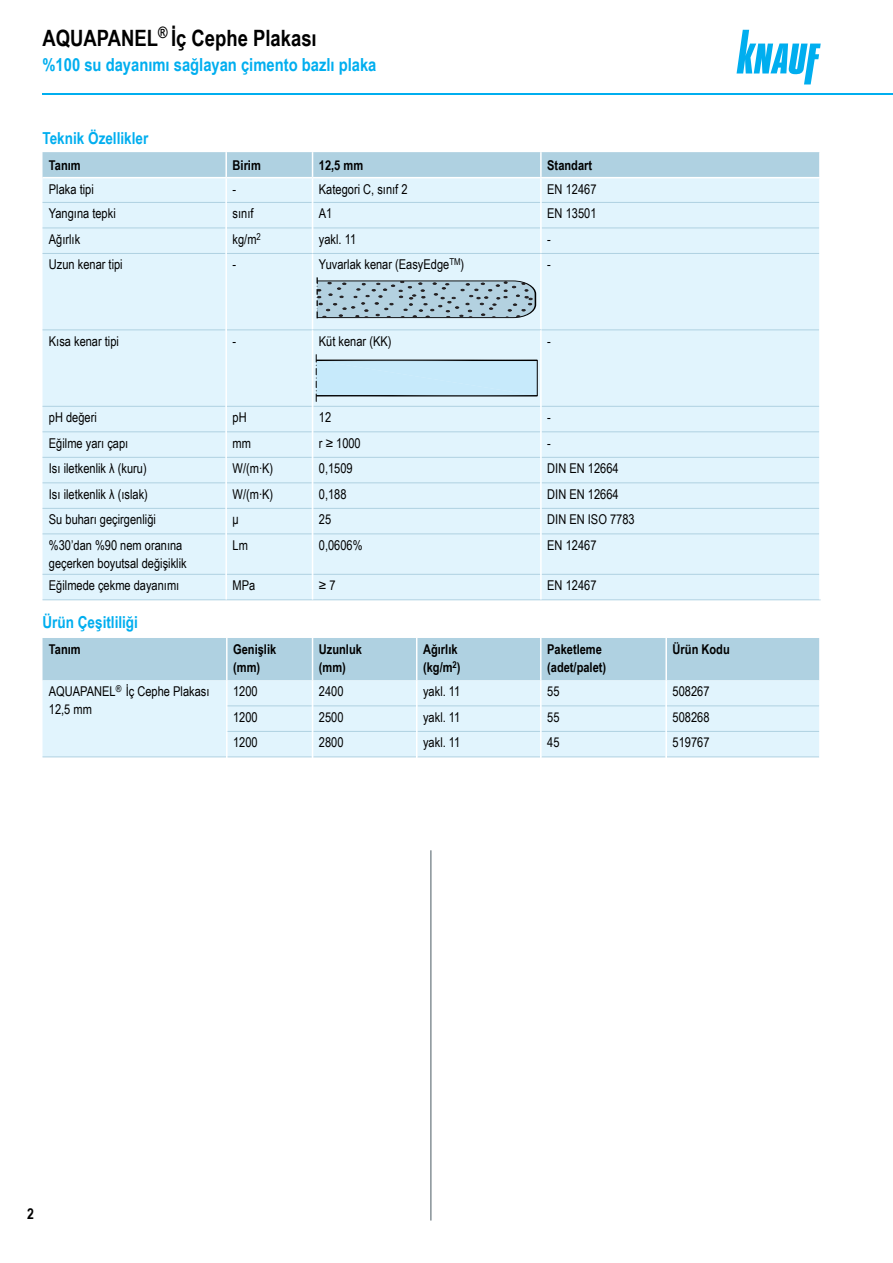
<style>
.page{position:relative;width:893px;height:1263px;background:#fff}
.page>*{position:absolute;margin:0;border:0;box-sizing:border-box;transform-origin:0 0}
.t1{font:700 22.5px "Arial Narrow";color:#000}
.t2{font:700 18px "Arial Narrow";color:#00aeef}
.t3{font:700 16.5px "Arial Narrow";color:#00aeef}
.t4{font:700 15px "Arial Narrow";color:#000}
.t5{font:13.5px/18px "Arial Narrow";color:#000}
.t6{font:700 13.5px/18px "Arial Narrow";color:#000}
</style>
<div class="page">
<svg style="left:737px;top:30px;width:84px;height:54px"></svg>
<div style="left:43px;top:254px;width:776px;height:345px;background:#e1f4fd"></div>
<hr style="left:227px;top:253px;width:86px;height:1px;background:#afd1e1">
<hr style="left:541px;top:253px;width:278px;height:1px;background:#afd1e1">
<hr style="left:43px;top:253px;width:182px;height:1px;background:#afd1e1">
<hr style="left:43px;top:329px;width:182px;height:1px;background:#afd1e1">
<hr style="left:227px;top:329px;width:86px;height:1px;background:#afd1e1">
<hr style="left:541px;top:329px;width:278px;height:1px;background:#afd1e1">
<hr style="left:43px;top:406px;width:182px;height:1px;background:#afd1e1">
<hr style="left:227px;top:406px;width:85px;height:1px;background:#afd1e1">
<hr style="left:313px;top:406px;width:227px;height:1px;background:#afd1e1">
<hr style="left:542px;top:406px;width:277px;height:1px;background:#afd1e1">
<hr style="left:43px;top:431px;width:182px;height:1px;background:#afd1e1">
<hr style="left:227px;top:431px;width:85px;height:1px;background:#afd1e1">
<hr style="left:313px;top:431px;width:227px;height:1px;background:#afd1e1">
<hr style="left:542px;top:431px;width:277px;height:1px;background:#afd1e1">
<hr style="left:43px;top:457px;width:182px;height:1px;background:#afd1e1">
<hr style="left:227px;top:457px;width:85px;height:1px;background:#afd1e1">
<hr style="left:313px;top:457px;width:227px;height:1px;background:#afd1e1">
<hr style="left:542px;top:457px;width:277px;height:1px;background:#afd1e1">
<hr style="left:43px;top:482px;width:182px;height:1px;background:#afd1e1">
<hr style="left:227px;top:482px;width:85px;height:1px;background:#afd1e1">
<hr style="left:313px;top:482px;width:227px;height:1px;background:#afd1e1">
<hr style="left:542px;top:482px;width:277px;height:1px;background:#afd1e1">
<hr style="left:43px;top:508px;width:182px;height:1px;background:#afd1e1">
<hr style="left:227px;top:508px;width:85px;height:1px;background:#afd1e1">
<hr style="left:313px;top:508px;width:227px;height:1px;background:#afd1e1">
<hr style="left:542px;top:508px;width:277px;height:1px;background:#afd1e1">
<hr style="left:43px;top:533px;width:182px;height:1px;background:#afd1e1">
<hr style="left:227px;top:533px;width:85px;height:1px;background:#afd1e1">
<hr style="left:313px;top:533px;width:227px;height:1px;background:#afd1e1">
<hr style="left:542px;top:533px;width:277px;height:1px;background:#afd1e1">
<hr style="left:43px;top:574px;width:182px;height:1px;background:#afd1e1">
<hr style="left:227px;top:574px;width:85px;height:1px;background:#afd1e1">
<hr style="left:313px;top:574px;width:227px;height:1px;background:#afd1e1">
<hr style="left:542px;top:574px;width:277px;height:1px;background:#afd1e1">
<hr style="left:43px;top:599px;width:183px;height:1px;background:#afd1e1">
<hr style="left:226px;top:599px;width:87px;height:1px;background:#afd1e1">
<hr style="left:313px;top:599px;width:228px;height:1px;background:#afd1e1">
<hr style="left:541px;top:599px;width:280px;height:1px;background:#afd1e1">
<hr style="left:225px;top:253px;width:2px;height:77px;background:#fff">
<hr style="left:225px;top:330px;width:2px;height:76px;background:#fff">
<hr style="left:225px;top:406px;width:2px;height:26px;background:#fff">
<hr style="left:225px;top:432px;width:2px;height:25px;background:#fff">
<hr style="left:225px;top:457px;width:2px;height:26px;background:#fff">
<hr style="left:225px;top:483px;width:2px;height:25px;background:#fff">
<hr style="left:225px;top:508px;width:2px;height:26px;background:#fff">
<hr style="left:225px;top:534px;width:2px;height:40px;background:#fff">
<hr style="left:225px;top:574px;width:2px;height:25px;background:#fff">
<svg style="left:43px;top:152px;width:777px;height:101px;background:#d4eaf5"></svg>
<hr style="left:540px;top:228px;width:2px;height:25px;background:#fff">
<hr style="left:819px;top:228px;width:2px;height:25px;background:#fff">
<hr style="left:540px;top:406px;width:2px;height:26px;background:#fff">
<hr style="left:540px;top:432px;width:2px;height:25px;background:#fff">
<hr style="left:540px;top:457px;width:2px;height:26px;background:#fff">
<hr style="left:540px;top:483px;width:2px;height:25px;background:#fff">
<hr style="left:540px;top:508px;width:2px;height:26px;background:#fff">
<hr style="left:312px;top:534px;width:1px;height:40px;background:#fff">
<hr style="left:540px;top:534px;width:2px;height:40px;background:#fff">
<svg style="left:312px;top:574px;width:1px;height:25px"></svg>
<hr style="left:540px;top:574px;width:2px;height:25px;background:#fff">
<hr style="left:313px;top:253px;width:228px;height:1px;background:#afd1e1">
<hr style="left:312px;top:254px;width:1px;height:75px;background:#fff">
<hr style="left:540px;top:254px;width:2px;height:75px;background:#fff">
<hr style="left:313px;top:329px;width:228px;height:1px;background:#afd1e1">
<hr style="left:312px;top:330px;width:1px;height:76px;background:#fff">
<hr style="left:540px;top:330px;width:2px;height:76px;background:#fff">
<svg style="left:43px;top:638px;width:777px;height:119px;background:#cee7f2"></svg>
<hr style="left:540px;top:731px;width:2px;height:26px;background:#fff">
<hr style="left:665px;top:731px;width:2px;height:26px;background:#fff">
<hr style="left:819px;top:731px;width:2px;height:26px;background:#fff">
<svg style="left:312px;top:355px;width:225px;height:179px;background:#d8edf8"></svg>
<hr style="left:537px;top:360px;width:1px;height:36px;background:#000">
<svg style="left:317px;top:277px;width:220px;height:42px;background:#a3bcc8"></svg>
<hr style="left:43px;top:94px;width:850px;height:1px;background:#00aeef">
<hr style="left:430px;top:850px;width:2px;height:370px;background:#869197">
<h1 class="t1" style="left:43px;top:21px;width:276px">AQUAPANEL<sup>®</sup> İç Cephe Plakası</h1>
<h2 class="t2" style="left:43px;top:51px;width:335px">%100 su dayanımı sağlayan çimento bazlı plaka</h2>
<p class="t3" style="left:43px;top:125px;width:107px">Teknik Özellikler</p>
<p class="t6" style="left:49px;top:155px;width:33px">Tanım</p>
<p class="t6" style="left:233px;top:155px;width:30px">Birim</p>
<p class="t6" style="left:319px;top:155px;width:46px">12,5 mm</p>
<p class="t6" style="left:547px;top:155px;width:46px">Standart</p>
<p class="t5" style="left:49px;top:180px;width:46px">Plaka tipi</p>
<p class="t5" style="left:233px;top:180px;width:5px">-</p>
<p class="t5" style="left:319px;top:180px;width:90px">Kategori C, sınıf 2</p>
<p class="t5" style="left:547px;top:180px;width:51px">EN 12467</p>
<p class="t5" style="left:49px;top:204px;width:68px">Yangına tepki</p>
<p class="t5" style="left:233px;top:204px;width:22px">sınıf</p>
<p class="t5" style="left:319px;top:204px;width:15px">A1</p>
<p class="t5" style="left:547px;top:204px;width:51px">EN 13501</p>
<p class="t5" style="left:49px;top:230px;width:33px">Ağırlık</p>
<p class="t5" style="left:233px;top:230px;width:30px">kg/m<sup>2</sup></p>
<p class="t5" style="left:319px;top:230px;width:39px">yakl. 11</p>
<p class="t5" style="left:547px;top:230px;width:5px">-</p>
<p class="t5" style="left:49px;top:255px;width:75px">Uzun kenar tipi</p>
<p class="t5" style="left:233px;top:255px;width:5px">-</p>
<p class="t5" style="left:319px;top:255px;width:147px">Yuvarlak kenar (EasyEdge<sup>TM</sup>)</p>
<p class="t5" style="left:547px;top:255px;width:5px">-</p>
<p class="t5" style="left:49px;top:332px;width:72px">Kısa kenar tipi</p>
<p class="t5" style="left:233px;top:332px;width:5px">-</p>
<p class="t5" style="left:319px;top:332px;width:74px">Küt kenar (KK)</p>
<p class="t5" style="left:547px;top:332px;width:5px">-</p>
<p class="t5" style="left:49px;top:408px;width:49px">pH değeri</p>
<p class="t5" style="left:233px;top:408px;width:16px">pH</p>
<p class="t5" style="left:319px;top:408px;width:14px">12</p>
<p class="t5" style="left:547px;top:408px;width:5px">-</p>
<p class="t5" style="left:49px;top:434px;width:81px">Eğilme yarı çapı</p>
<p class="t5" style="left:233px;top:434px;width:20px">mm</p>
<p class="t5" style="left:319px;top:434px;width:43px">r ≥ 1000</p>
<p class="t5" style="left:547px;top:434px;width:5px">-</p>
<p class="t5" style="left:49px;top:459px;width:99px">Isı iletkenlik λ (kuru)</p>
<p class="t5" style="left:233px;top:459px;width:42px">W/(m∙K)</p>
<p class="t5" style="left:319px;top:459px;width:35px">0,1509</p>
<p class="t5" style="left:547px;top:459px;width:73px">DIN EN 12664</p>
<p class="t5" style="left:49px;top:485px;width:101px">Isı iletkenlik λ (ıslak)</p>
<p class="t5" style="left:233px;top:485px;width:42px">W/(m∙K)</p>
<p class="t5" style="left:319px;top:485px;width:29px">0,188</p>
<p class="t5" style="left:547px;top:485px;width:73px">DIN EN 12664</p>
<p class="t5" style="left:49px;top:510px;width:109px">Su buharı geçirgenliği</p>
<p class="t5" style="left:233px;top:510px;width:8px">μ</p>
<p class="t5" style="left:319px;top:510px;width:14px">25</p>
<p class="t5" style="left:547px;top:510px;width:89px">DIN EN ISO 7783</p>
<p class="t5" style="left:49px;top:536px;width:139px">%30’dan %90 nem oranına geçerken boyutsal değişiklik</p>
<p class="t5" style="left:233px;top:536px;width:17px">Lm</p>
<p class="t5" style="left:319px;top:536px;width:45px">0,0606%</p>
<p class="t5" style="left:547px;top:536px;width:51px">EN 12467</p>
<p class="t5" style="left:49px;top:576px;width:132px">Eğilmede çekme dayanımı</p>
<p class="t5" style="left:233px;top:576px;width:24px">MPa</p>
<p class="t5" style="left:319px;top:576px;width:18px">≥ 7</p>
<p class="t5" style="left:547px;top:576px;width:51px">EN 12467</p>
<p class="t3" style="left:43px;top:610px;width:97px">Ürün Çeşitliliği</p>
<p class="t6" style="left:49px;top:640px;width:33px">Tanım</p>
<p class="t6" style="left:233px;top:640px;width:45px">Genişlik (mm)</p>
<p class="t6" style="left:319px;top:640px;width:45px">Uzunluk (mm)</p>
<p class="t6" style="left:423px;top:640px;width:39px">Ağırlık (kg/m<sup>2</sup>)</p>
<p class="t6" style="left:547px;top:640px;width:61px">Paketleme (adet/palet)</p>
<p class="t6" style="left:673px;top:640px;width:59px">Ürün Kodu</p>
<p class="t5" style="left:49px;top:682px;width:162px">AQUAPANEL<sup>®</sup> İç Cephe Plakası<br>12,5 mm</p>
<p class="t5" style="left:233px;top:682px;width:26px">1200</p>
<p class="t5" style="left:319px;top:682px;width:26px">2400</p>
<p class="t5" style="left:423px;top:682px;width:39px">yakl. 11</p>
<p class="t5" style="left:547px;top:682px;width:14px">55</p>
<p class="t5" style="left:673px;top:682px;width:38px">508267</p>
<p class="t5" style="left:233px;top:708px;width:26px">1200</p>
<p class="t5" style="left:319px;top:708px;width:26px">2500</p>
<p class="t5" style="left:423px;top:708px;width:39px">yakl. 11</p>
<p class="t5" style="left:547px;top:708px;width:14px">55</p>
<p class="t5" style="left:673px;top:708px;width:38px">508268</p>
<p class="t5" style="left:233px;top:733px;width:26px">1200</p>
<p class="t5" style="left:319px;top:733px;width:26px">2800</p>
<p class="t5" style="left:423px;top:733px;width:39px">yakl. 11</p>
<p class="t5" style="left:547px;top:733px;width:14px">45</p>
<p class="t5" style="left:673px;top:733px;width:38px">519767</p>
<p class="t4" style="left:27px;top:1202px;width:8px">2</p>
</div>
